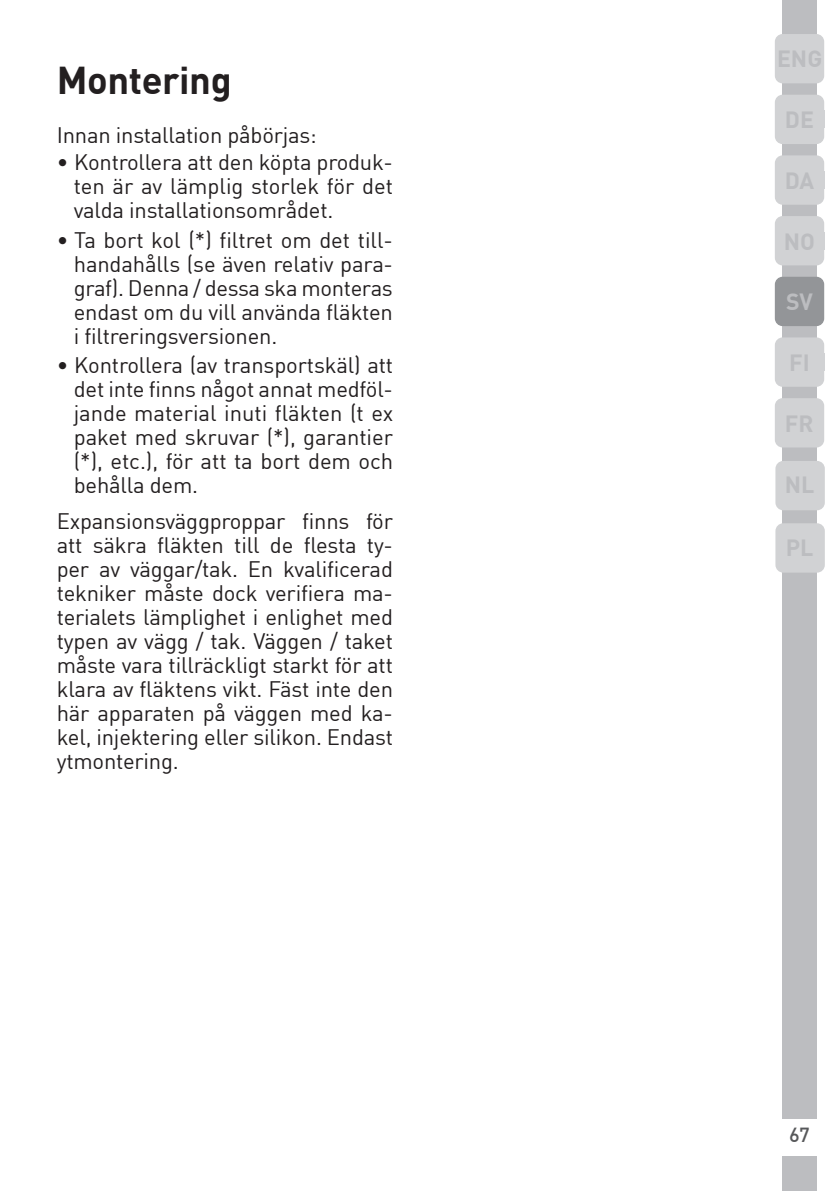
<style>
.page{position:relative;width:840px;height:1191px;background:#fff}
.page>*{position:absolute;margin:0;border:0;box-sizing:border-box;transform-origin:0 0}
.Unite_Baslik_Icerik{font:700 38px "Grundig DIN";letter-spacing:-.01em;color:#231f20}
.t1{font:700 23px "Grundig DIN";color:#bcbdc0}
.t2{font:700 23px "Grundig DIN";color:#bcbdc0}
.Duz_Metin{font:22px/24px "Grundig DIN";letter-spacing:-.01em;color:#231f20;text-align:justify}
.t3{font:20px "Grundig DIN Medium";color:#57585a}
</style>
<div class="page">
<div style="left:782px;top:1157px;width:34px;height:34px;background:#bcbdc0"></div>
<div style="left:782px;top:0;width:34px;height:1119px;background:#bcbdc0"></div>
<div style="left:774px;top:34px;width:49px;height:49px;background:#d1d2d4;border-radius:8px"></div>
<div style="left:774px;top:95px;width:49px;height:49px;background:#d1d2d4;border-radius:8px"></div>
<div style="left:774px;top:155px;width:49px;height:50px;background:#d1d2d4;border-radius:8px"></div>
<div style="left:774px;top:216px;width:49px;height:49px;background:#d1d2d4;border-radius:8px"></div>
<div style="left:774px;top:277px;width:49px;height:49px;background:#939598;border-radius:8px"></div>
<div style="left:774px;top:337px;width:49px;height:50px;background:#d1d2d4;border-radius:8px"></div>
<div style="left:775px;top:461px;width:49px;height:49px;background:#d1d2d4;border-radius:8px"></div>
<div style="left:774px;top:398px;width:49px;height:49px;background:#d1d2d4;border-radius:8px"></div>
<div style="left:775px;top:523px;width:49px;height:49px;background:#d1d2d4;border-radius:8px"></div>
<p class="Unite_Baslik_Icerik" style="left:57px;top:55px;width:176px">Montering</p>
<p class="Duz_Metin" style="left:57px;top:123px;width:261px">Innan installation påbörjas:</p>
<p class="Duz_Metin" style="left:74px;top:149px;width:320px;text-indent:-17px">• Kontrollera att den köpta produk&shy;ten är av lämplig storlek för det valda installationsområdet.</p>
<p class="Duz_Metin" style="left:74px;top:227px;width:320px;text-indent:-17px">• Ta bort kol (*) filtret om det till&shy;handahålls (se även relativ para&shy;graf). Denna / dessa ska monteras endast om du vill använda fläkten i filtreringsversionen.</p>
<p class="Duz_Metin" style="left:74px;top:353px;width:321px;text-indent:-17px">• Kontrollera (av transportskäl) att det inte finns något annat medföl&shy;jande material inuti fläkten (t ex paket med skruvar (*), garantier (*), etc.), för att ta bort dem och behålla dem.</p>
<p class="Duz_Metin" style="left:57px;top:508px;width:337px">Expansionsväggproppar finns för att säkra fläkten till de flesta ty&shy;per av väggar/tak. En kvalificerad tekniker måste dock verifiera ma&shy;terialets lämplighet i enlighet med typen av vägg / tak. Väggen / taket måste vara tillräckligt starkt för att klara av fläktens vikt. Fäst inte den här apparaten på väggen med ka&shy;kel, injektering eller silikon. Endast ytmontering.</p>
<p class="t1" style="left:776px;top:43px;width:46px">ENG</p>
<p class="t1" style="left:784px;top:105px;width:31px">DE</p>
<p class="t1" style="left:784px;top:165px;width:31px">DA</p>
<p class="t1" style="left:783px;top:226px;width:33px">NO</p>
<p class="t1" style="left:785px;top:287px;width:28px">SV</p>
<p class="t1" style="left:788px;top:347px;width:22px">FI</p>
<p class="t1" style="left:784px;top:408px;width:30px">FR</p>
<p class="t1" style="left:784px;top:469px;width:31px">NL</p>
<p class="t2" style="left:785px;top:533px;width:29px">PL</p>
<p class="t3" style="left:788px;top:1121px;width:22px">67</p>
</div>
